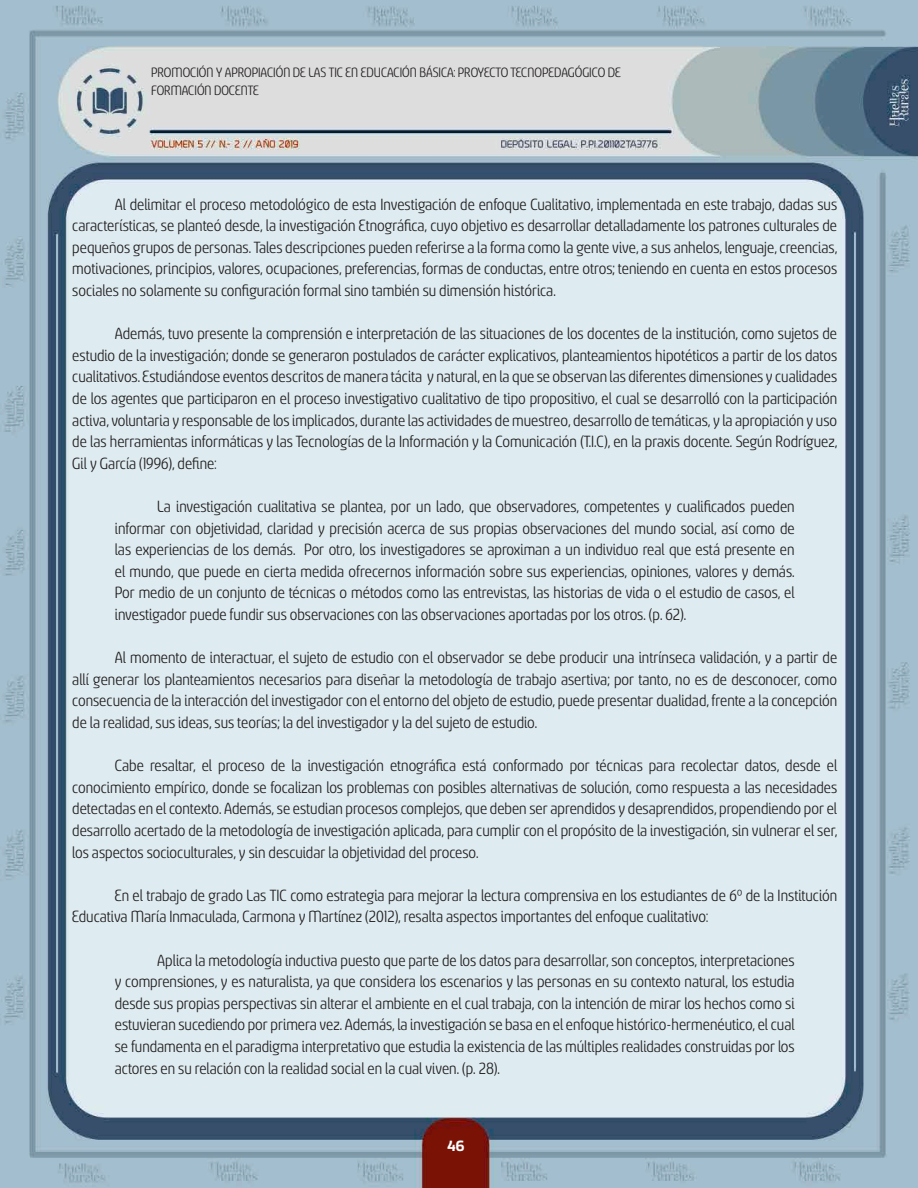
<style>
.page{position:relative;width:918px;height:1188px;background:#fff}
.page>*{position:absolute;margin:0;border:0;box-sizing:border-box;transform-origin:0 0}
.t1{font:18px/21.6px "Sancoale Narrow";color:#231f20;text-align:justify}
.t2{font:15px/18px "Sancoale Narrow";color:#231f20}
.t3{font:500 15px "Akceler A";color:#fff}
</style>
<div class="page">
<img style="left:0;top:0;width:918px;height:1188px">
<p class="t2" style="left:151px;top:64px;width:471px">PROMOCIÓN Y APROPIACIÓN DE LAS TIC EN EDUCACIÓN BÁSICA: PROYECTO TECNOPEDAGÓGICO DE<br>FORMACIÓN DOCENTE</p>
<p class="t1" style="left:72px;top:194px;width:766px;text-indent:43px">Al delimitar el proceso metodológico de esta Investigación de enfoque Cualitativo, implementada en este trabajo, dadas sus características, se planteó desde, la investigación Etnográfica, cuyo objetivo es desarrollar detalladamente los patrones culturales de pequeños grupos de personas. Tales descripciones pueden referirse a la forma como la gente vive, a sus anhelos, lenguaje, creencias, motivaciones, principios, valores, ocupaciones, preferencias, formas de conductas, entre otros; teniendo en cuenta en estos procesos sociales no solamente su configuración formal sino también su dimensión histórica.</p>
<p class="t1" style="left:72px;top:323px;width:766px;text-indent:43px">Además, tuvo presente la comprensión e interpretación de las situaciones de los docentes de la institución, como sujetos de estudio de la investigación; donde se generaron postulados de carácter explicativos, planteamientos hipotéticos a partir de los datos cualitativos. Estudiándose eventos descritos de manera tácita y natural, en la que se observan las diferentes dimensiones y cualidades de los agentes que participaron en el proceso investigativo cualitativo de tipo propositivo, el cual se desarrolló con la participación activa, voluntaria y responsable de los implicados, durante las actividades de muestreo, desarrollo de temáticas, y la apropiación y uso de las herramientas informáticas y las Tecnologías de la Información y la Comunicación (T.I.C), en la praxis docente. Según Rodríguez, Gil y García (1996), define:</p>
<p class="t1" style="left:115px;top:496px;width:681px;text-indent:43px">La investigación cualitativa se plantea, por un lado, que observadores, competentes y cualificados pueden informar con objetividad, claridad y precisión acerca de sus propias observaciones del mundo social, así como de las experiencias de los demás. Por otro, los investigadores se aproximan a un individuo real que está presente en el mundo, que puede en cierta medida ofrecernos información sobre sus experiencias, opiniones, valores y demás.<br>Por medio de un conjunto de técnicas o métodos como las entrevistas, las historias de vida o el estudio de casos, el investigador puede fundir sus observaciones con las observaciones aportadas por los otros. (p. 62).</p>
<p class="t1" style="left:72px;top:647px;width:766px;text-indent:43px">Al momento de interactuar, el sujeto de estudio con el observador se debe producir una intrínseca validación, y a partir de allí generar los planteamientos necesarios para diseñar la metodología de trabajo asertiva; por tanto, no es de desconocer, como consecuencia de la interacción del investigador con el entorno del objeto de estudio, puede presentar dualidad, frente a la concepción de la realidad, sus ideas, sus teorías; la del investigador y la del sujeto de estudio.</p>
<p class="t1" style="left:72px;top:755px;width:766px;text-indent:43px">Cabe resaltar, el proceso de la investigación etnográfica está conformado por técnicas para recolectar datos, desde el conocimiento empírico, donde se focalizan los problemas con posibles alternativas de solución, como respuesta a las necesidades detectadas en el contexto. Además, se estudian procesos complejos, que deben ser aprendidos y desaprendidos, propendiendo por el desarrollo acertado de la metodología de investigación aplicada, para cumplir con el propósito de la investigación, sin vulnerar el ser, los aspectos socioculturales, y sin descuidar la objetividad del proceso.</p>
<p class="t1" style="left:72px;top:885px;width:766px;text-indent:43px">En el trabajo de grado Las TIC como estrategia para mejorar la lectura comprensiva en los estudiantes de 6º de la Institución<br>Educativa María Inmaculada, Carmona y Martínez (2012), resalta aspectos importantes del enfoque cualitativo:</p>
<p class="t1" style="left:115px;top:950px;width:681px;text-indent:43px">Aplica la metodología inductiva puesto que parte de los datos para desarrollar, son conceptos, interpretaciones y comprensiones, y es naturalista, ya que considera los escenarios y las personas en su contexto natural, los estudia desde sus propias perspectivas sin alterar el ambiente en el cual trabaja, con la intención de mirar los hechos como si estuvieran sucediendo por primera vez. Además, la investigación se basa en el enfoque histórico-hermenéutico, el cual se fundamenta en el paradigma interpretativo que estudia la existencia de las múltiples realidades construidas por los actores en su relación con la realidad social en la cual viven. (p. 28).</p>
<p class="t3" style="left:447px;top:1134px;width:19px">46</p>
</div>
